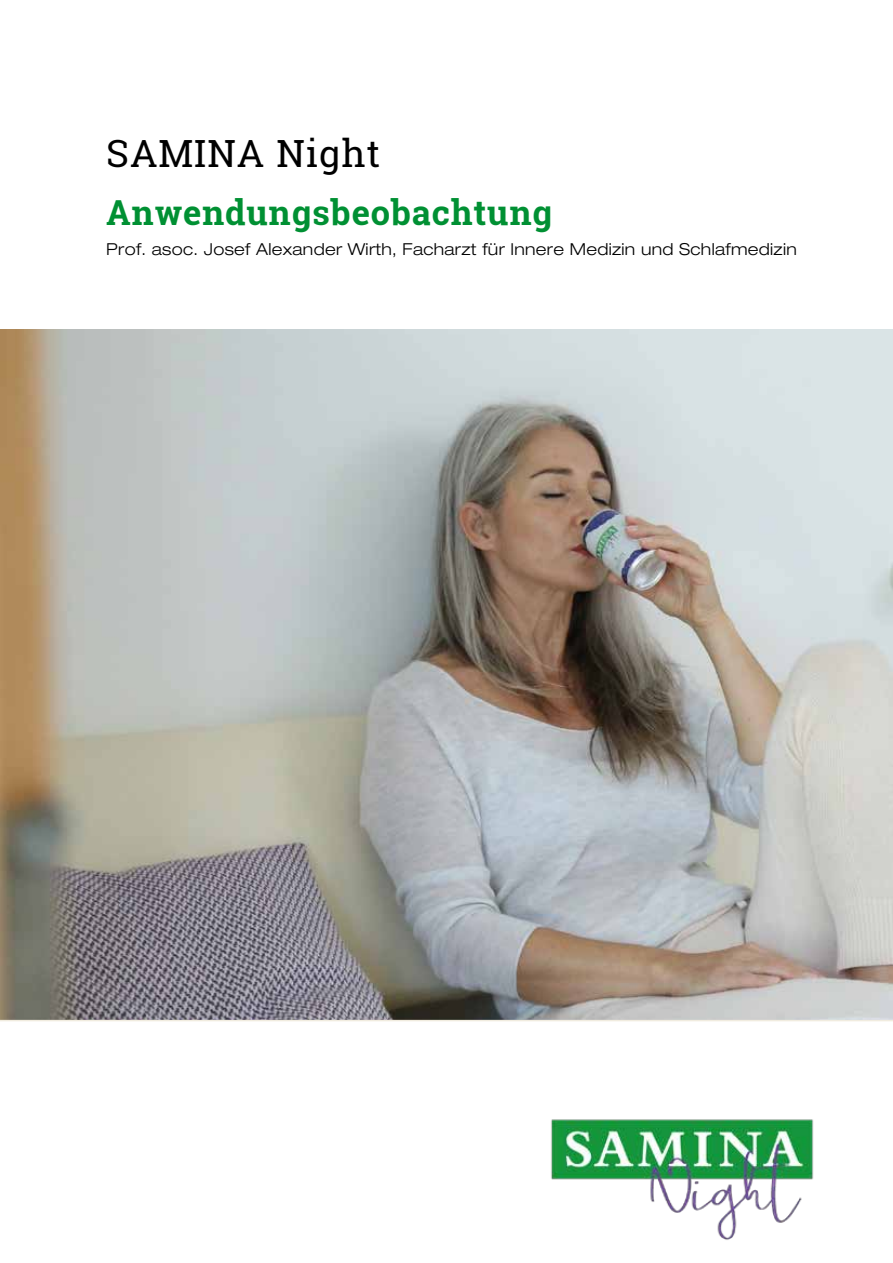
<style>
.page{position:relative;width:893px;height:1263px;background:#fff}
.page>*{position:absolute;margin:0;border:0;box-sizing:border-box;transform-origin:0 0}
.t1{font:37.5px "Roboto Slab";letter-spacing:.025em;color:#000}
.t2{font:700 34.5px "Roboto Slab";letter-spacing:.025em;color:#009033}
.t3{font:300 expanded 16.5px "Helvetica Neue";letter-spacing:.02em;color:#000}
</style>
<div class="page">
<img style="left:551px;top:1119px;width:263px;height:121px">
<img style="left:0;top:329px;width:893px;height:691px">
<hr style="left:0;top:1020px;width:893px;height:1px;background:#f1ecdf">
<h1 class="t1" style="left:106px;top:128px;width:275px">SAMINA Night</h1>
<h2 class="t2" style="left:106px;top:189px;width:447px">Anwendungsbeobachtung</h2>
<p class="t3" style="left:106px;top:240px;width:692px">Prof. asoc. Josef Alexander Wirth, Facharzt für Innere Medizin und Schlafmedizin</p>
</div>
